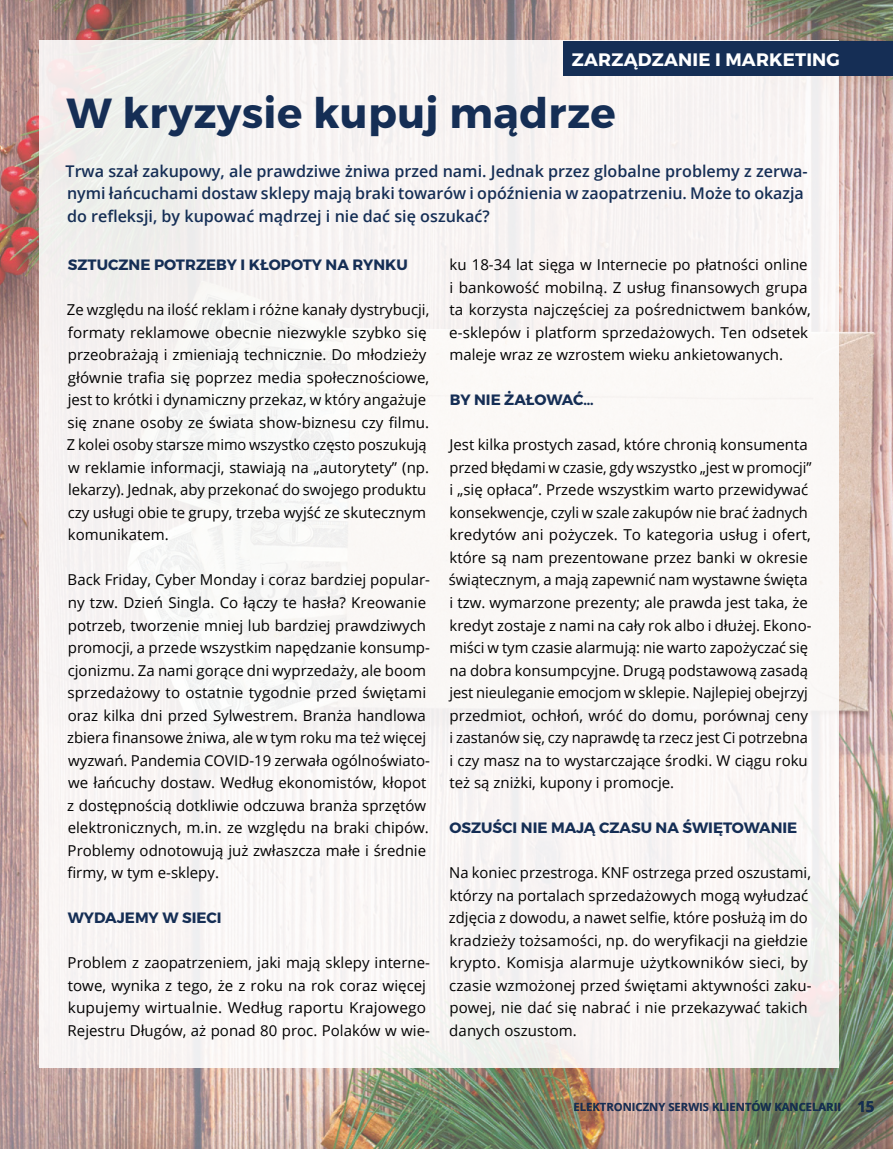
<style>
.page{position:relative;width:893px;height:1149px;background:#fff}
.page>*{position:absolute;margin:0;border:0;box-sizing:border-box;transform-origin:0 0}
.t1{font:42px "Trueno Bd";letter-spacing:.01em;color:#152e55}
.t2{font:18px "Trueno Bd";letter-spacing:.01em;color:#fff}
.t3{font:600 16.2px/22.5px "Open Sans";color:#152e55}
.t4{font:15px/22.5px "Open Sans";color:#000}
.t5{font:15px "Trueno Bd";color:#152e55}
.t6{font:700 11.25px "Open Sans";color:#152e55}
.s1{font-size:15px}
</style>
<div class="page">
<img style="left:0;top:0;width:893px;height:1148px">
<div style="left:40px;top:41px;width:799px;height:1026px;background:#f9f5f4"></div>
<div style="left:564px;top:41px;width:329px;height:34px;background:#152e55"></div>
<p class="t2" style="left:572px;top:48px;width:270px">ZARZĄDZANIE I MARKETING</p>
<h1 class="t1" style="left:67px;top:87px;width:551px">W kryzysie kupuj mądrze</h1>
<p class="t3" style="left:66px;top:159px;width:744px">Trwa szał zakupowy, ale prawdziwe żniwa przed nami. Jednak przez globalne problemy z zerwa&shy;nymi łańcuchami dostaw sklepy mają braki towarów i opóźnienia w zaopatrzeniu. Może to okazja do refleksji, by kupować mądrzej i nie dać się oszukać?</p>
<p class="t5" style="left:68px;top:255px;width:341px">SZTUCZNE POTRZEBY I KŁOPOTY NA RYNKU</p>
<p class="t4" style="left:67px;top:298px;width:364px">Ze względu na ilość reklam i różne kanały dystrybucji, formaty reklamowe obecnie niezwykle szybko się przeobrażają i zmieniają technicznie. Do młodzieży głównie trafia się poprzez media społecznościowe, jest to krótki i dynamiczny przekaz, w który angażuje się znane osoby ze świata show-biznesu czy filmu.<br>Z kolei osoby starsze mimo wszystko często poszukują w reklamie informacji, stawiają na „autorytety” (np. lekarzy). Jednak, aby przekonać do swojego produktu czy usługi obie te grupy, trzeba wyjść ze skutecznym komunikatem.</p>
<p class="t4" style="left:67px;top:568px;width:364px">Back Friday, Cyber Monday i coraz bardziej popular&shy;ny tzw. Dzień Singla. Co łączy te hasła? Kreowanie potrzeb, tworzenie mniej lub bardziej prawdziwych promocji, a przede wszystkim napędzanie konsump&shy;cjonizmu. Za nami gorące dni wyprzedaży, ale boom sprzedażowy to ostatnie tygodnie przed świętami oraz kilka dni przed Sylwestrem. Branża handlowa zbiera finansowe żniwa, ale w tym roku ma też więcej wyzwań. Pandemia COVID-19 zerwała ogólnoświato&shy;we łańcuchy dostaw. Według ekonomistów, kłopot z dostępnością dotkliwie odczuwa branża sprzętów elektronicznych, m.in. ze względu na braki chipów.<br>Problemy odnotowują już zwłaszcza małe i średnie firmy, w tym e-sklepy.</p>
<p class="t5" style="left:68px;top:908px;width:156px">WYDAJEMY W SIECI</p>
<p class="t4" style="left:68px;top:950px;width:364px">Problem z zaopatrzeniem, jaki mają sklepy interne&shy;towe, wynika z tego, że z roku na rok coraz więcej kupujemy wirtualnie. Według raportu Krajowego Rejestru Długów, aż ponad 80 proc. Polaków w wie-</p>
<p class="t4" style="left:449px;top:253px;width:363px">ku 18-34 lat sięga w Internecie po płatności online i bankowość mobilną. Z usług finansowych grupa ta korzysta najczęściej za pośrednictwem banków, e-sklepów i platform sprzedażowych. Ten odsetek maleje wraz ze wzrostem wieku ankietowanych.</p>
<p class="t5" style="left:450px;top:390px;width:146px">BY NIE ŻAŁOWAĆ…</p>
<p class="t4" style="left:449px;top:433px;width:364px">Jest kilka prostych zasad, które chronią konsumenta przed błędami w czasie, gdy wszystko „jest w promocji” i „się opłaca”. Przede wszystkim warto przewidywać konsekwencje, czyli w szale zakupów nie brać żadnych kredytów ani pożyczek. To kategoria usług i ofert, które są nam prezentowane przez banki w okresie świątecznym, a mają zapewnić nam wystawne święta i tzw. wymarzone prezenty; ale prawda jest taka, że kredyt zostaje z nami na cały rok albo i dłużej. Ekono&shy;miści w tym czasie alarmują: nie warto zapożyczać się na dobra konsumpcyjne. Drugą podstawową zasadą jest nieuleganie emocjom w sklepie. Najlepiej obejrzyj przedmiot, ochłoń, wróć do domu, porównaj ceny i zastanów się, czy naprawdę ta rzecz jest Ci potrzebna i czy masz na to wystarczające środki. W ciągu roku też są zniżki, kupony i promocje.</p>
<p class="t5" style="left:449px;top:818px;width:349px">OSZUŚCI NIE MAJĄ CZASU NA ŚWIĘTOWANIE</p>
<p class="t4" style="left:449px;top:860px;width:364px">Na koniec przestroga. KNF ostrzega przed oszustami, którzy na portalach sprzedażowych mogą wyłudzać zdjęcia z dowodu, a nawet selfie, które posłużą im do kradzieży tożsamości, np. do weryfikacji na giełdzie krypto. Komisja alarmuje użytkowników sieci, by czasie wzmożonej przed świętami aktywności zaku&shy;powej, nie dać się nabrać i nie przekazywać takich danych oszustom.</p>
<p class="t6" style="left:573px;top:1099px;width:303px">ELEKTRONICZNY SERWIS KLIENTÓW KANCELARII <span class="s1">15</span></p>
</div>
